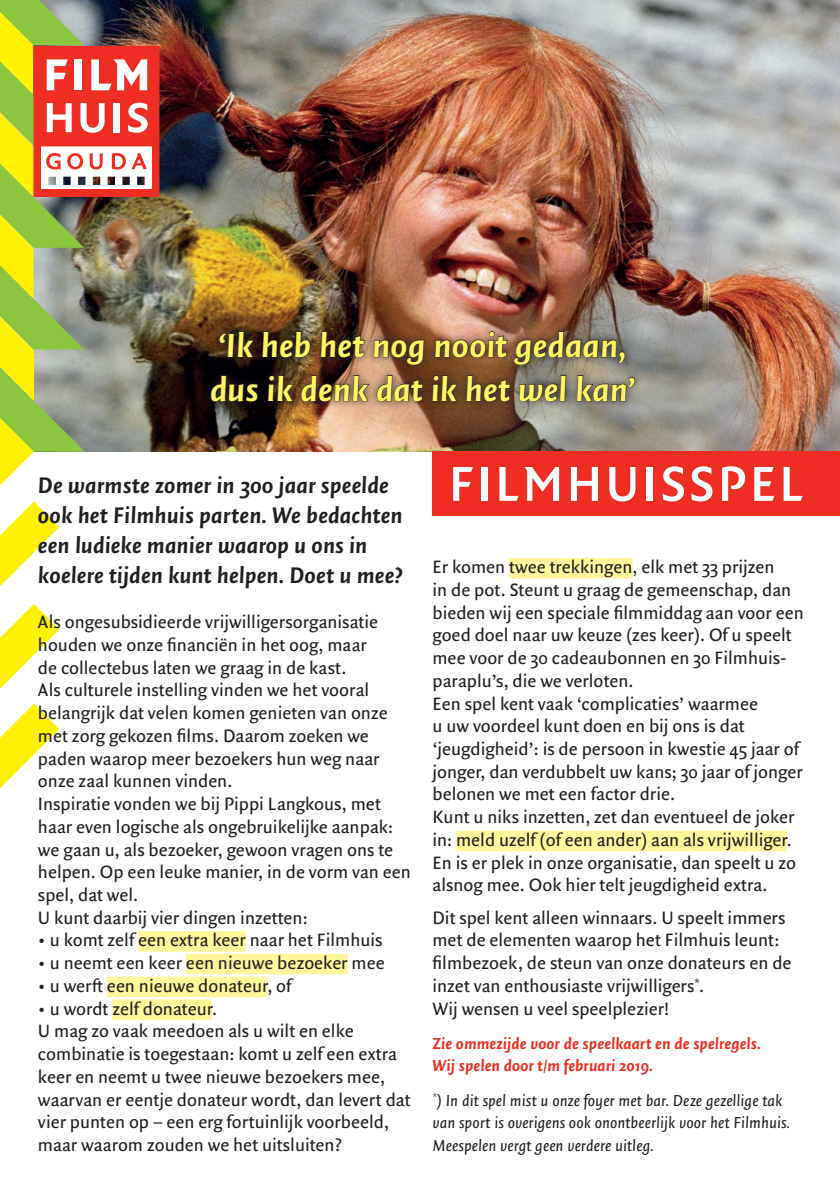
<style>
.page{position:relative;width:840px;height:1191px;background:#fff}
.page>*{position:absolute;margin:0;border:0;box-sizing:border-box;transform-origin:0 0}
.t1{font:35.8px/44px "Quadraat Sans OT Bld Ita";color:#fff461}
.t2{font:24.2px/29.8px "Quadraat Sans OT Bld Ita";color:#231f20}
.t3{font:19.2px/22.8px "Quadraat Sans OT";color:#231f20}
.t4{font:italic 17px/22.8px "Quadraat Sans OT";color:#231f20}
.t5{font:17px/22.8px "Quadraat Sans OT Bld Ita";color:#ee2e22}
.s1{font-family:"Quadraat Sans OT";font-weight:600;font-size:52.6px;color:#fff}
</style>
<div class="page">
<svg style="left:0;top:604px;width:59px;height:84px"></svg>
<svg style="left:0;top:703px;width:59px;height:85px"></svg>
<svg style="left:0;top:501px;width:59px;height:85px"></svg>
<img style="left:159px;top:0;width:680px;height:452px">
<div style="left:509px;top:558px;width:123px;height:20px;background:#fff79a"></div>
<div style="left:456px;top:830px;width:330px;height:21px;background:#fff79a"></div>
<div style="left:202px;top:322px;width:441px;height:88px;background:#231f20;opacity:.75"></div>
<img style="left:210px;top:297px;width:215px;height:137px">
<img style="left:431px;top:307px;width:204px;height:95px">
<div style="left:432px;top:452px;width:407px;height:64px;background:#ee2e22"></div>
<div style="left:138px;top:931px;width:108px;height:20px;background:#fff79a"></div>
<div style="left:186px;top:954px;width:161px;height:20px;background:#fff79a"></div>
<div style="left:107px;top:976px;width:160px;height:21px;background:#fff79a"></div>
<div style="left:112px;top:999px;width:100px;height:21px;background:#fff79a"></div>
<img style="left:0;top:0;width:159px;height:485px">
<h1 class="t1" style="left:210px;top:322px;width:426px">‘Ik heb het nog nooit gedaan, dus ik denk dat ik het wel kan’</h1>
<p class="t2" style="left:38px;top:470px;width:766px">De warmste zomer in 300 jaar speelde <span class="s1">FILMHUISSPEL </span>ook het Filmhuis parten. We bedachten<br>een ludieke manier waarop u ons in<br>koelere tijden kunt helpen. Doet u mee?</p>
<p class="t3" style="left:38px;top:610px;width:374px">Als ongesubsidieerde vrijwilligersorganisatie houden we onze financiën in het oog, maar<br>de collectebus laten we graag in de kast.<br>Als culturele instelling vinden we het vooral belangrijk dat velen komen genieten van onze met zorg gekozen films. Daarom zoeken we paden waarop meer bezoekers hun weg naar onze zaal kunnen vinden.<br>Inspiratie vonden we bij Pippi Langkous, met haar even logische als ongebruikelijke aanpak: we gaan u, als bezoeker, gewoon vragen ons te helpen. Op een leuke manier, in de vorm van een spel, dat wel.<br>U kunt daarbij vier dingen inzetten:</p>
<p class="t3" style="left:38px;top:928px;width:346px">• u komt zelf een extra keer naar het Filmhuis</p>
<p class="t3" style="left:38px;top:951px;width:348px">• u neemt een keer een nieuwe bezoeker mee</p>
<p class="t3" style="left:38px;top:974px;width:255px">• u werft een nieuwe donateur, of</p>
<p class="t3" style="left:38px;top:996px;width:374px">• u wordt zelf donateur.<br>U mag zo vaak meedoen als u wilt en elke combinatie is toegestaan: komt u zelf een extra keer en neemt u twee nieuwe bezoekers mee, waarvan er eentje donateur wordt, dan levert dat vier punten op – een erg fortuinlijk voorbeeld, maar waarom zouden we het uitsluiten?</p>
<p class="t3" style="left:432px;top:555px;width:372px">Er komen twee trekkingen, elk met 33 prijzen<br>in de pot. Steunt u graag de gemeenschap, dan bieden wij een speciale filmmiddag aan voor een goed doel naar uw keuze (zes keer). Of u speelt mee voor de 30 cadeaubonnen en 30 Filmhuis&shy;paraplu’s, die we verloten.<br>Een spel kent vaak ‘complicaties’ waarmee<br>u uw voordeel kunt doen en bij ons is dat ‘jeugdigheid’: is de persoon in kwestie 45 jaar of jonger, dan verdubbelt uw kans; 30 jaar of jonger belonen we met een factor drie.<br>Kunt u niks inzetten, zet dan eventueel de joker in: meld uzelf (of een ander) aan als vrijwilliger.<br>En is er plek in onze organisatie, dan speelt u zo alsnog mee. Ook hier telt jeugdigheid extra.</p>
<p class="t3" style="left:432px;top:905px;width:360px">Dit spel kent alleen winnaars. U speelt immers met de elementen waarop het Filmhuis leunt: filmbezoek, de steun van onze donateurs en de inzet van enthousiaste vrijwilligers<sup>*</sup>.<br>Wij wensen u veel speelplezier!</p>
<p class="t5" style="left:432px;top:1031px;width:330px">Zie ommezijde voor de speelkaart en de spelregels.<br>Wij spelen door t/m februari 2019.</p>
<p class="t4" style="left:432px;top:1088px;width:359px"><sup>*</sup>) In dit spel mist u onze foyer met bar. Deze gezellige tak van sport is overigens ook onontbeerlijk voor het Filmhuis.<br>Meespelen vergt geen verdere uitleg.</p>
</div>
